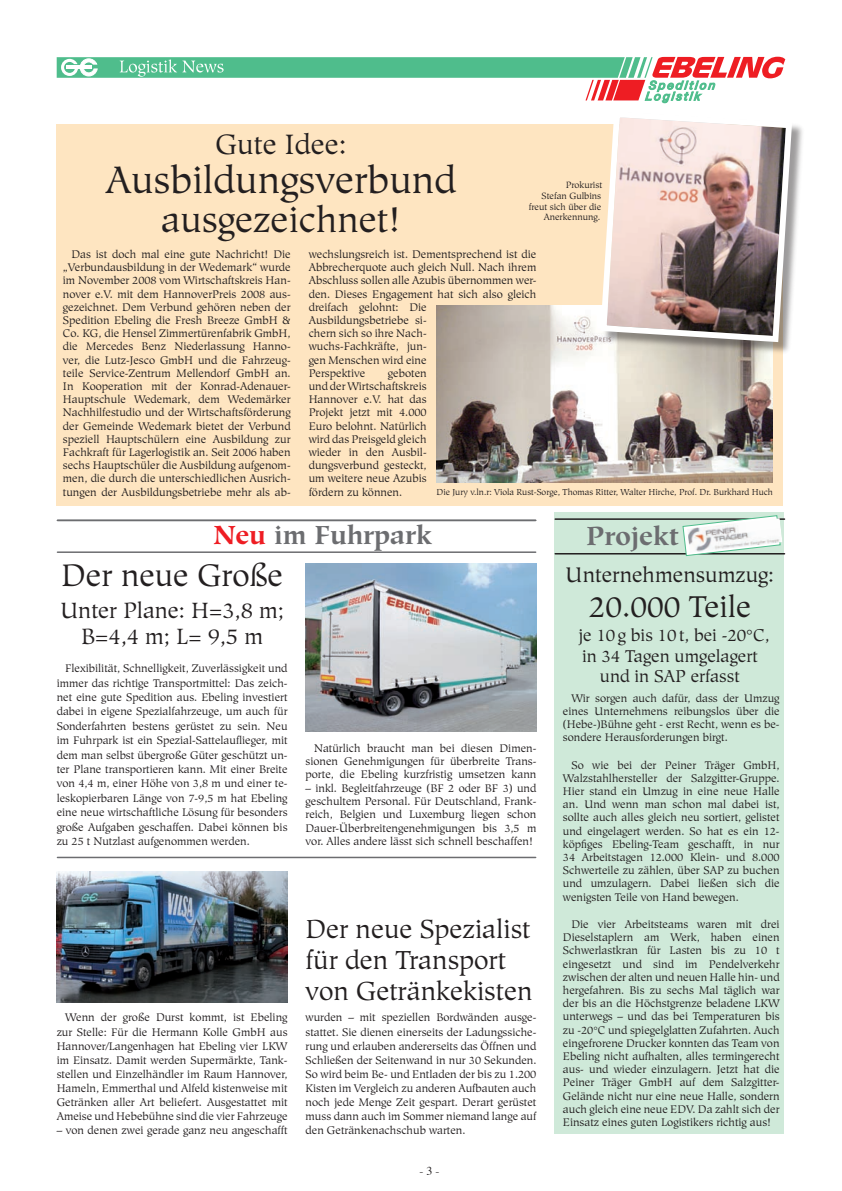
<style>
.page{position:relative;width:842px;height:1191px;background:#fff}
.page>*{position:absolute;margin:0;border:0;box-sizing:border-box;transform-origin:0 0}
.t1{font:38px "Hiroshige";color:#231f20}
.t2{font:36.1px "Hiroshige";color:#231f20}
.t3{font:31px "Hiroshige";color:#231f20}
.t4{font:30px "Hiroshige";color:#231f20}
.t5{font:27.9px "Hiroshige";color:#231f20}
.t6{font:26px/31.2px "Hiroshige";color:#231f20}
.t7{font:700 26px "Hiroshige";color:#6c6d70}
.t8{font:22px/26.4px "Hiroshige";color:#231f20;text-align:center}
.t9{font:21px "Hiroshige";color:#231f20}
.t10{font:17px/20.4px "Hiroshige";color:#231f20;text-align:center}
.t11{font:12px "Times";color:#231f20}
.t12{font:11px/13.2px "Hiroshige";color:#231f20;text-align:justify}
.t13{font:9px/10.8px "Hiroshige";color:#231f20;text-align:right}
.t14{font:8.6px "Hiroshige";color:#231f20}
.s1{color:#ee1d23}
</style>
<div class="page">
<div style="left:57px;top:125px;width:726px;height:381px;background:#fee5c1"></div>
<svg style="left:57px;top:57px;width:728px;height:46px"></svg>
<div style="left:554px;top:513px;width:230px;height:621px;background:#cfe9d9"></div>
<hr style="left:555px;top:518px;width:229px;height:2px;background:#231f20">
<hr style="left:555px;top:553px;width:229px;height:1px;background:#231f20">
<svg style="left:682px;top:515px;width:99px;height:41px"></svg>
<img style="left:687px;top:518px;width:95px;height:35px">
<img style="left:306px;top:563px;width:230px;height:168px">
<hr style="left:57px;top:551px;width:479px;height:2px;background:#6c6d70">
<img style="left:57px;top:871px;width:230px;height:131px">
<hr style="left:57px;top:519px;width:479px;height:2px;background:#6c6d70">
<hr style="left:57px;top:856px;width:479px;height:2px;background:#6c6d70">
<img style="left:437px;top:305px;width:336px;height:177px">
<div style="left:601px;top:112px;width:204px;height:243px;background:#231f20;opacity:.45"></div>
<img style="left:597px;top:112px;width:198px;height:233px">
<h3 class="t5" style="left:216px;top:127px;width:132px">Gute Idee:</h3>
<h1 class="t1" style="left:106px;top:157px;width:352px">Ausbildungsverbund</h1>
<h2 class="t2" style="left:161px;top:198px;width:241px">ausgezeichnet!</h2>
<p class="t13" style="left:529px;top:179px;width:75px">Prokurist<br>Stefan Gulbins freut sich über die<br>Anerkennung.</p>
<p class="t12" style="left:63px;top:248px;width:229px;text-indent:9px">Das ist doch mal eine gute Nachricht! Die „Verbundausbildung in der Wedemark“ wurde im November 2008 vom Wirtschaftskreis Han&shy;nover e.V. mit dem HannoverPreis 2008 aus&shy;gezeichnet. Dem Verbund gehören neben der Spedition Ebeling die Fresh Breeze GmbH &amp; Co. KG, die Hensel Zimmertürenfabrik GmbH, die Mercedes Benz Niederlassung Hanno&shy;ver, die Lutz-Jesco GmbH und die Fahrzeug&shy;teile Service-Zentrum Mellendorf GmbH an.<br>In Kooperation mit der Konrad-Adenauer-Hauptschule Wedemark, dem Wedemärker Nachhilfestudio und der Wirtschaftsförderung der Gemeinde Wedemark bietet der Verbund speziell Hauptschülern eine Ausbildung zur Fachkraft für Lagerlogistik an. Seit 2006 haben sechs Hauptschüler die Ausbildung aufgenom&shy;men, die durch die unterschiedlichen Ausrich&shy;tungen der Ausbildungsbetriebe mehr als ab-</p>
<p class="t12" style="left:309px;top:248px;width:229px;text-align:left">wechslungsreich ist. Dementsprechend ist die<br>Abbrecherquote auch gleich Null. Nach ihrem<br>Abschluss sollen alle Azubis übernommen wer&shy;den. Dieses Engagement hat sich also gleich dreifach gelohnt: Die<br>Ausbildungsbetriebe si-<br>chern sich so ihre Nach-<br>wuchs-Fachkräfte, jun-<br>gen Menschen wird eine<br>Perspektive</p>
<p class="t12" style="left:309px;top:366px;width:119px;text-indent:79px">geboten und der Wirtschaftskreis Hannover e.V. hat das Projekt jetzt mit 4.000<br>Euro belohnt. Natürlich wird das Preisgeld gleich wieder in den Ausbil&shy;dungsverbund gesteckt, um weitere neue Azubis fördern zu können.</p>
<p class="t14" style="left:437px;top:487px;width:338px">Die Jury v.ln.r: Viola Rust-Sorge, Thomas Ritter, Walter Hirche, Prof. Dr. Burkhard Huch</p>
<h3 class="t7" style="left:214px;top:519px;width:220px"><span class="s1">Neu</span> im Fuhrpark</h3>
<h3 class="t3" style="left:61px;top:556px;width:223px">Der neue Große</h3>
<h3 class="t8" style="left:60px;top:597px;width:225px">Unter Plane: H=3,8 m;<br>B=4,4 m; L= 9,5 m</h3>
<p class="t12" style="left:57px;top:661px;width:232px;line-height:14.4px;text-indent:9px">Flexibilität, Schnelligkeit, Zuverlässigkeit und immer das richtige Transportmittel: Das zeich&shy;net eine gute Spedition aus. Ebeling investiert dabei in eigene Spezialfahrzeuge, um auch für Sonderfahrten bestens gerüstet zu sein. Neu im Fuhrpark ist ein Spezial-Sattelauflieger, mit dem man selbst übergroße Güter geschützt un&shy;ter Plane transportieren kann. Mit einer Breite von 4,4 m, einer Höhe von 3,8 m und einer te&shy;leskopierbaren Länge von 7-9,5 m hat Ebeling eine neue wirtschaftliche Lösung für besonders große Aufgaben geschaffen. Dabei können bis zu 25 t Nutzlast aufgenommen werden.</p>
<p class="t12" style="left:306px;top:741px;width:232px;text-indent:9px">Natürlich braucht man bei diesen Dimen&shy;sionen Genehmigungen für überbreite Trans&shy;porte, die Ebeling kurzfristig umsetzen kann</p>
<p class="t12" style="left:306px;top:781px;width:232px">– inkl. Begleitfahrzeuge (BF 2 oder BF 3) und geschultem Personal. Für Deutschland, Frank&shy;reich, Belgien und Luxemburg liegen schon Dauer-Überbreitengenehmigungen bis 3,5 m vor. Alles andere lässt sich schnell beschaffen!</p>
<p class="t12" style="left:57px;top:1010px;width:232px;line-height:14.1px;text-indent:9px">Wenn der große Durst kommt, ist Ebeling zur Stelle: Für die Hermann Kolle GmbH aus Hannover/Langenhagen hat Ebeling vier LKW im Einsatz. Damit werden Supermärkte, Tank&shy;stellen und Einzelhändler im Raum Hannover, Hameln, Emmerthal und Alfeld kistenweise mit Getränken aller Art beliefert. Ausgestattet mit Ameise und Hebebühne sind die vier Fahrzeuge</p>
<p class="t12" style="left:57px;top:1124px;width:232px">– von denen zwei gerade ganz neu angeschafft</p>
<h3 class="t6" style="left:306px;top:913px;width:228px">Der neue Spezialist für den Transport von Getränkekisten</h3>
<p class="t12" style="left:306px;top:1010px;width:232px;line-height:14.1px">wurden – mit speziellen Bordwänden ausge&shy;stattet. Sie dienen einerseits der Ladungssiche&shy;rung und erlauben andererseits das Öffnen und Schließen der Seitenwand in nur 30 Sekunden.<br>So wird beim Be- und Entladen der bis zu 1.200<br>Kisten im Vergleich zu anderen Aufbauten auch noch jede Menge Zeit gespart. Derart gerüstet muss dann auch im Sommer niemand lange auf den Getränkenachschub warten.</p>
<p class="t11" style="left:419px;top:1159px;width:21px">- -</p>
<h3 class="t7" style="left:586px;top:520px;width:94px">Projekt</h3>
<h3 class="t9" style="left:566px;top:562px;width:210px">Unternehmensumzug:</h3>
<h3 class="t4" style="left:589px;top:589px;width:164px">20.000 Teile</h3>
<h3 class="t10" style="left:579px;top:625px;width:192px">je 10 g bis 10 t, bei -20°C, in 34 Tagen umgelagert und in SAP erfasst</h3>
<p class="t12" style="left:563px;top:691px;width:218px;text-indent:9px">Wir sorgen auch dafür, dass der Umzug eines Unternehmens reibungslos über die (Hebe-)Bühne geht - erst Recht, wenn es be&shy;sondere Herausforderungen birgt.</p>
<p class="t12" style="left:563px;top:758px;width:218px;text-indent:9px">So wie bei der Peiner Träger GmbH, Walzstahlhersteller der Salzgitter-Gruppe.<br>Hier stand ein Umzug in eine neue Halle an. Und wenn man schon mal dabei ist, sollte auch alles gleich neu sortiert, gelistet und eingelagert werden. So hat es ein 12- köpfiges Ebeling-Team geschafft, in nur 34 Arbeitstagen 12.000 Klein- und 8.000<br>Schwerteile zu zählen, über SAP zu buchen und umzulagern. Dabei ließen sich die wenigsten Teile von Hand bewegen.</p>
<p class="t12" style="left:563px;top:917px;width:218px;text-indent:9px">Die vier Arbeitsteams waren mit drei Dieselstaplern am Werk, haben einen Schwerlastkran für Lasten bis zu 10 t eingesetzt und sind im Pendelverkehr zwischen der alten und neuen Halle hin- und hergefahren. Bis zu sechs Mal täglich war der bis an die Höchstgrenze beladene LKW unterwegs – und das bei Temperaturen bis zu -20°C und spiegelglatten Zufahrten. Auch eingefrorene Drucker konnten das Team von Ebeling nicht aufhalten, alles termingerecht aus- und wieder einzulagern. Jetzt hat die Peiner Träger GmbH auf dem Salzgitter-Gelände nicht nur eine neue Halle, sondern auch gleich eine neue EDV. Da zahlt sich der Einsatz eines guten Logistikers richtig aus!</p>
</div>
